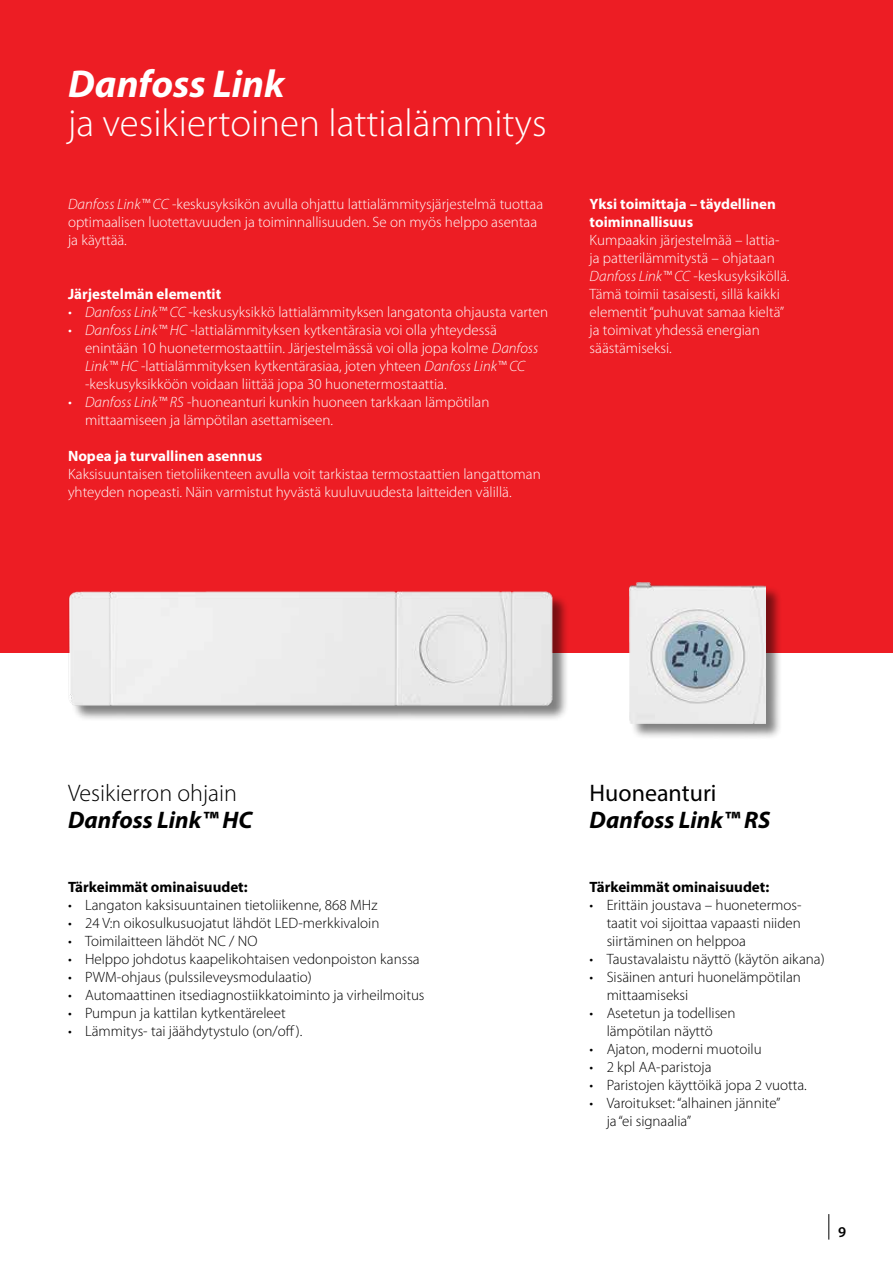
<style>
.page{position:relative;width:893px;height:1263px;background:#fff}
.page>*{position:absolute;margin:0;border:0;box-sizing:border-box;transform-origin:0 0}
.t1{font:300 39px "Myriad Pro";color:#fff}
.t2{font:italic 700 39px "Myriad Pro";color:#fff}
.t3{font:italic 700 24px "Myriad Pro";color:#000}
.t4{font:300 24px "Myriad Pro";color:#000}
.t5{font:24px "Myriad Pro";color:#000}
.t6{font:300 15px/18px "Myriad Pro";color:#fff}
.t7{font:300 15px/18px "Myriad Pro";color:#000}
.t8{font:700 15px/18px "Myriad Pro";color:#fff}
.t9{font:700 15px "Myriad Pro";color:#000}
.t10{font:600 15px "Myriad Pro";color:#000}
.s1{font-style:italic}
</style>
<div class="page">
<div style="left:0;top:0;width:893px;height:653px;background:#ed1d24"></div>
<div style="left:70px;top:593px;width:499px;height:128px;background:#000;opacity:.5"></div>
<img style="left:68px;top:591px;width:493px;height:115px">
<div style="left:630px;top:583px;width:153px;height:157px;background:#000;opacity:.5"></div>
<img style="left:629px;top:582px;width:137px;height:141px">
<svg style="left:828px;top:1214px;width:1px;height:25px"></svg>
<h1 class="t2" style="left:68px;top:59px;width:218px">Danfoss Link</h1>
<h1 class="t1" style="left:68px;top:102px;width:480px">ja vesikiertoinen lattialämmitys</h1>
<p class="t6" style="left:68px;top:195px;width:477px"><span class="s1">Danfoss Link™ CC</span> -keskusyksikön avulla ohjattu lattialämmitysjärjestelmä tuottaa optimaalisen luotettavuuden ja toiminnallisuuden. Se on myös helppo asentaa ja käyttää.</p>
<p class="t8" style="left:68px;top:284px;width:155px">Järjestelmän elementit</p>
<p class="t6" style="left:68px;top:303px;width:482px"><span class="s1">• Danfoss Link™ CC</span> -keskusyksikkö lattialämmityksen langatonta ohjausta varten</p>
<p class="t6" style="left:85px;top:321px;width:455px;text-indent:-17px"><span class="s1">• Danfoss Link™ HC</span> -lattialämmityksen kytkentärasia voi olla yhteydessä enintään 10 huonetermostaattiin. Järjestelmässä voi olla jopa kolme <span class="s1">Danfoss Link™ HC</span> -lattialämmityksen kytkentärasiaa, joten yhteen <span class="s1">Danfoss Link™ CC </span>-keskusyksikköön voidaan liittää jopa 30 huonetermostaattia.</p>
<p class="t6" style="left:85px;top:393px;width:406px;text-indent:-17px"><span class="s1">• Danfoss Link™ RS</span> -huoneanturi kunkin huoneen tarkkaan lämpötilan mittaamiseen ja lämpötilan asettamiseen.</p>
<p class="t8" style="left:68px;top:446px;width:196px">Nopea ja turvallinen asennus</p>
<p class="t6" style="left:68px;top:465px;width:474px">Kaksisuuntaisen tietoliikenteen avulla voit tarkistaa termostaattien langattoman yhteyden nopeasti. Näin varmistut hyvästä kuuluvuudesta laitteiden välillä.</p>
<p class="t8" style="left:590px;top:194px;width:188px">Yksi toimittaja – täydellinen toiminnallisuus</p>
<p class="t6" style="left:590px;top:231px;width:201px">Kumpaakin järjestelmää – lattia&shy;ja patterilämmitystä – ohjataan<br><span class="s1">Danfoss Link™ CC</span> -keskusyksiköllä.<br>Tämä toimii tasaisesti, sillä kaikki elementit “puhuvat samaa kieltä” ja toimivat yhdessä energian säästämiseksi.</p>
<h2 class="t4" style="left:68px;top:780px;width:171px">Vesikierron ohjain</h2>
<h2 class="t3" style="left:68px;top:804px;width:186px">Danfoss Link™ HC</h2>
<p class="t9" style="left:68px;top:877px;width:181px">Tärkeimmät ominaisuudet:</p>
<p class="t7" style="left:68px;top:896px;width:311px">• Langaton kaksisuuntainen tietoliikenne, 868 MHz</p>
<p class="t7" style="left:68px;top:914px;width:313px">• 24 V:n oikosulkusuojatut lähdöt LED-merkkivaloin</p>
<p class="t7" style="left:68px;top:932px;width:191px">• Toimilaitteen lähdöt NC / NO</p>
<p class="t7" style="left:68px;top:950px;width:353px">• Helppo johdotus kaapelikohtaisen vedonpoiston kanssa</p>
<p class="t7" style="left:68px;top:968px;width:245px">• PWM-ohjaus (pulssileveysmodulaatio)</p>
<p class="t7" style="left:68px;top:986px;width:358px">• Automaattinen itsediagnostiikkatoiminto ja virheilmoitus</p>
<p class="t7" style="left:68px;top:1004px;width:219px">• Pumpun ja kattilan kytkentäreleet</p>
<p class="t7" style="left:68px;top:1022px;width:236px">• Lämmitys- tai jäähdytystulo (on/off).</p>
<h2 class="t5" style="left:590px;top:778px;width:128px">Huoneanturi</h2>
<h2 class="t3" style="left:590px;top:804px;width:182px">Danfoss Link™ RS</h2>
<p class="t9" style="left:590px;top:877px;width:181px">Tärkeimmät ominaisuudet:</p>
<p class="t7" style="left:607px;top:896px;width:196px;text-align:justify;text-indent:-17px">• Erittäin joustava – huonetermos&shy;taatit voi sijoittaa vapaasti niiden siirtäminen on helppoa</p>
<p class="t7" style="left:590px;top:950px;width:236px">• Taustavalaistu näyttö (käytön aikana)</p>
<p class="t7" style="left:607px;top:968px;width:196px;text-indent:-17px">• Sisäinen anturi huonelämpötilan mittaamiseksi</p>
<p class="t7" style="left:590px;top:1004px;width:147px;text-align:center">• Asetetun ja todellisen lämpötilan näyttö</p>
<p class="t7" style="left:590px;top:1040px;width:173px">• Ajaton, moderni muotoilu</p>
<p class="t7" style="left:590px;top:1058px;width:123px">• 2 kpl AA-paristoja</p>
<p class="t7" style="left:590px;top:1076px;width:219px">• Paristojen käyttöikä jopa 2 vuotta.</p>
<p class="t7" style="left:607px;top:1094px;width:176px;text-indent:-17px">• Varoitukset: “alhainen jännite” ja “ei signaalia”</p>
<p class="t10" style="left:838px;top:1224px;width:10px">9</p>
</div>
